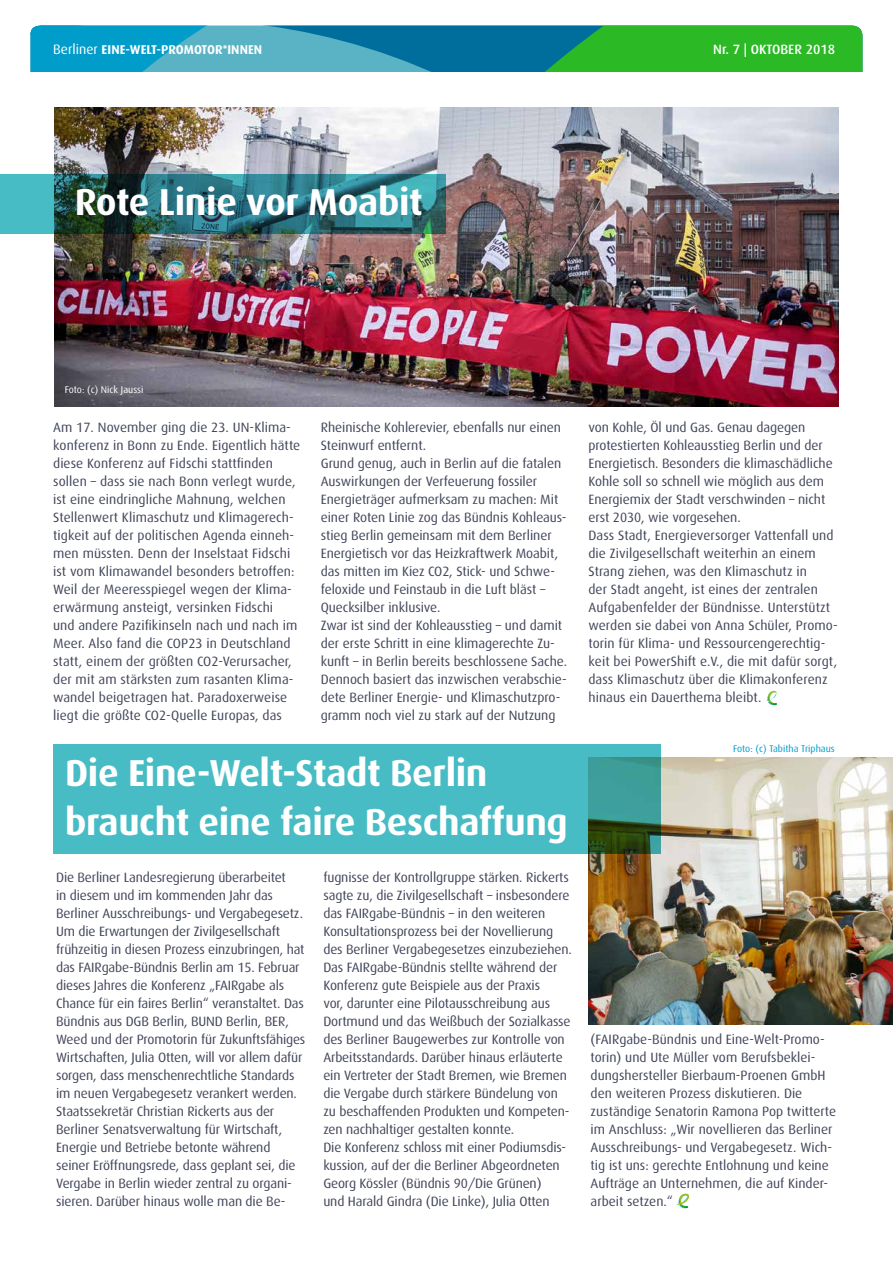
<style>
.page{position:relative;width:893px;height:1263px;background:#fff}
.page>*{position:absolute;margin:0;border:0;box-sizing:border-box;transform-origin:0 0}
.t1{font:700 37.5px/48.2px "Dax";letter-spacing:-.01em;color:#fff}
.t2{font:13.5px/18px "Dax";letter-spacing:-.005em;color:#414559}
.t3{font:500 13.5px "Dax";color:#fff}
.t4{font:700 12.75px "Dax";letter-spacing:.005em;color:#fff}
.t5{font:9.75px "Dax";color:#009dcb}
.t6{font:9.75px "Dax";color:#fff}
.s1{font-weight:400;font-size:13.65px}
.s2{font-family:"DIN Condensed"}
</style>
<div class="page">
<img style="left:54px;top:107px;width:785px;height:300px">
<svg style="left:0;top:175px;width:446px;height:59px;background:#2c7379"></svg>
<svg style="left:30px;top:25px;width:832px;height:47px;background:#24a085"></svg>
<svg style="left:766px;top:691px;width:11px;height:14px"></svg>
<svg style="left:676px;top:1193px;width:14px;height:15px"></svg>
<img style="left:588px;top:758px;width:305px;height:267px">
<div style="left:53px;top:744px;width:607px;height:109px;background:#48bcc4"></div>
<p class="t4" style="left:53px;top:43px;width:210px"><span class="s1">Berliner</span> EINE-WELT-PROMOTOR<span class="s2">*</span>INNEN</p>
<p class="t3" style="left:713px;top:42px;width:123px">Nr. 7 | OKTOBER 2018</p>
<h1 class="t1" style="left:75px;top:178px;width:350px">Rote Linie vor Moabit</h1>
<p class="t6" style="left:65px;top:384px;width:80px">Foto: (c) Nick Jaussi</p>
<p class="t2" style="left:53px;top:418px;width:249px">Am 17. November ging die 23. UN-Klima&shy;konferenz in Bonn zu Ende. Eigentlich hätte diese Konferenz auf Fidschi stattfinden sollen – dass sie nach Bonn verlegt wurde, ist eine eindringliche Mahnung, welchen Stellenwert Klimaschutz und Klimagerech&shy;tigkeit auf der politischen Agenda einneh&shy;men müssten. Denn der Inselstaat Fidschi ist vom Klimawandel besonders betroffen:<br>Weil der Meeresspiegel wegen der Klima&shy;erwärmung ansteigt, versinken Fidschi<br>und andere Pazifikinseln nach und nach im Meer. Also fand die COP23 in Deutschland statt, einem der größten CO2-Verursacher, der mit am stärksten zum rasanten Klima&shy;wandel beigetragen hat. Paradoxerweise liegt die größte CO2-Quelle Europas, das</p>
<p class="t2" style="left:321px;top:418px;width:248px">Rheinische Kohlerevier, ebenfalls nur einen Steinwurf entfernt.<br>Grund genug, auch in Berlin auf die fatalen Auswirkungen der Verfeuerung fossiler Energieträger aufmerksam zu machen: Mit einer Roten Linie zog das Bündnis Kohleaus&shy;stieg Berlin gemeinsam mit dem Berliner Energietisch vor das Heizkraftwerk Moabit, das mitten im Kiez CO2, Stick- und Schwe&shy;feloxide und Feinstaub in die Luft bläst – Quecksilber inklusive.<br>Zwar ist sind der Kohleausstieg – und damit der erste Schritt in eine klimagerechte Zu&shy;kunft – in Berlin bereits beschlossene Sache.<br>Dennoch basiert das inzwischen verabschie&shy;dete Berliner Energie- und Klimaschutzpro&shy;gramm noch viel zu stark auf der Nutzung</p>
<p class="t2" style="left:588px;top:418px;width:251px">von Kohle, Öl und Gas. Genau dagegen protestierten Kohleausstieg Berlin und der Energietisch. Besonders die klimaschädliche Kohle soll so schnell wie möglich aus dem Energiemix der Stadt verschwinden – nicht erst 2030, wie vorgesehen.<br>Dass Stadt, Energieversorger Vattenfall und die Zivilgesellschaft weiterhin an einem Strang ziehen, was den Klimaschutz in<br>der Stadt angeht, ist eines der zentralen Aufgabenfelder der Bündnisse. Unterstützt werden sie dabei von Anna Schüler, Promo&shy;torin für Klima- und Ressourcengerechtig&shy;keit bei PowerShift e.V., die mit dafür sorgt, dass Klimaschutz über die Klimakonferenz hinaus ein Dauerthema bleibt.</p>
<h1 class="t1" style="left:65px;top:750px;width:504px">Die Eine-Welt-Stadt Berlin braucht eine faire Beschaffung</h1>
<p class="t2" style="left:56px;top:868px;width:251px">Die Berliner Landesregierung überarbeitet<br>in diesem und im kommenden Jahr das Berliner Ausschreibungs- und Vergabegesetz.<br>Um die Erwartungen der Zivilgesellschaft frühzeitig in diesen Prozess einzubringen, hat das FAIRgabe-Bündnis Berlin am 15. Februar dieses Jahres die Konferenz „FAIRgabe als Chance für ein faires Berlin“ veranstaltet. Das Bündnis aus DGB Berlin, BUND Berlin, BER, Weed und der Promotorin für Zukunftsfähiges Wirtschaften, Julia Otten, will vor allem dafür sorgen, dass menschenrechtliche Standards im neuen Vergabegesetz verankert werden.<br>Staatssekretär Christian Rickerts aus der Berliner Senatsverwaltung für Wirtschaft, Energie und Betriebe betonte während seiner Eröffnungsrede, dass geplant sei, die Vergabe in Berlin wieder zentral zu organi&shy;sieren. Darüber hinaus wolle man die Be-</p>
<p class="t2" style="left:323px;top:868px;width:250px">fugnisse der Kontrollgruppe stärken. Rickerts sagte zu, die Zivilgesellschaft – insbesondere das FAIRgabe-Bündnis – in den weiteren Konsultationsprozess bei der Novellierung des Berliner Vergabegesetzes einzubeziehen.<br>Das FAIRgabe-Bündnis stellte während der Konferenz gute Beispiele aus der Praxis<br>vor, darunter eine Pilotausschreibung aus Dortmund und das Weißbuch der Sozialkasse des Berliner Baugewerbes zur Kontrolle von Arbeitsstandards. Darüber hinaus erläuterte ein Vertreter der Stadt Bremen, wie Bremen die Vergabe durch stärkere Bündelung von zu beschaffenden Produkten und Kompeten&shy;zen nachhaltiger gestalten konnte.<br>Die Konferenz schloss mit einer Podiumsdis&shy;kussion, auf der die Berliner Abgeordneten Georg Kössler (Bündnis 90/Die Grünen)<br>und Harald Gindra (Die Linke), Julia Otten</p>
<p class="t5" style="left:733px;top:743px;width:103px">Foto: (c) Tabitha Triphaus</p>
<p class="t2" style="left:591px;top:1030px;width:247px">(FAIRgabe-Bündnis und Eine-Welt-Promo&shy;torin) und Ute Müller vom Berufsbeklei&shy;dungshersteller Bierbaum-Proenen GmbH den weiteren Prozess diskutieren. Die zuständige Senatorin Ramona Pop twitterte im Anschluss: „Wir novellieren das Berliner Ausschreibungs- und Vergabegesetz. Wich&shy;tig ist uns: gerechte Entlohnung und keine Aufträge an Unternehmen, die auf Kinder&shy;arbeit setzen.“</p>
</div>
